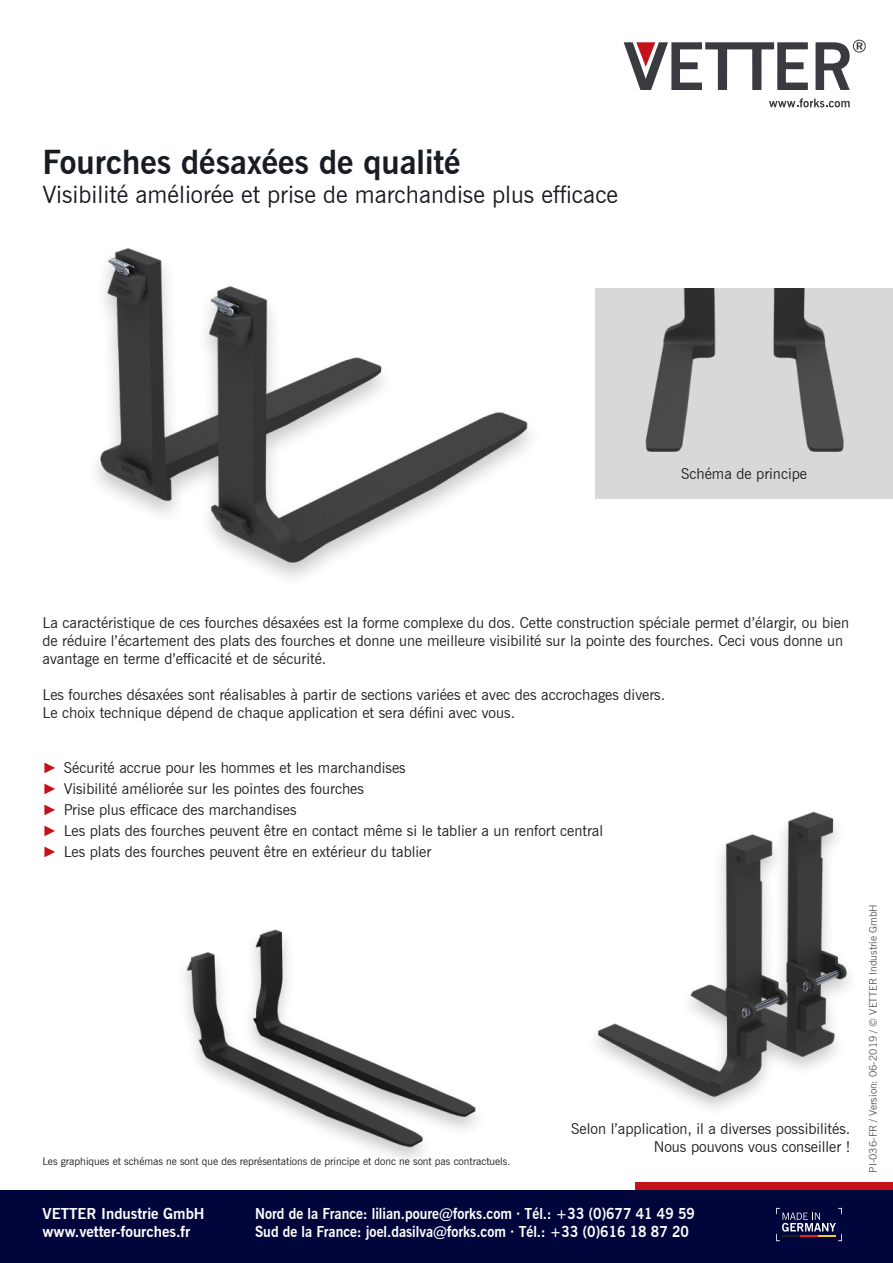
<style>
.page{position:relative;width:893px;height:1263px;background:#fff}
.page>*{position:absolute;margin:0;border:0;box-sizing:border-box;transform-origin:0 0}
.t1{font:700 33px "News Gothic BT";color:#181c23}
.t2{font:24px "News Gothic BT";color:#181c23}
.t3{font:15px/18px "News Gothic BT";color:#231f20}
.t4{font:700 15px/18px "News Gothic BT";color:#fff;scale:.93 1}
.t5{font:700 15px/18px "News Gothic BT";color:#fff}
.t6{font:10.5px "News Gothic BT";color:#231f20}
.t7{font:10.5px "News Gothic BT";color:#5c5c62}
.s1{font-family:"Arial";color:#c4121a}
</style>
<div class="page">
<svg style="left:769px;top:98px;width:81px;height:9px"></svg>
<svg style="left:815px;top:40px;width:51px;height:50px"></svg>
<svg style="left:624px;top:42px;width:184px;height:48px"></svg>
<div style="left:0;top:1191px;width:893px;height:72px;background:#00063b"></div>
<svg style="left:776px;top:1208px;width:66px;height:33px"></svg>
<img style="left:57px;top:929px;width:432px;height:262px">
<img style="left:96px;top:248px;width:502px;height:330px">
<img style="left:489px;top:811px;width:404px;height:380px">
<img style="left:548px;top:289px;width:345px;height:210px">
<p class="t1" style="left:43px;top:142px;width:419px">Fourches désaxées de qualité</p>
<p class="t2" style="left:43px;top:180px;width:577px">Visibilité améliorée et prise de marchandise plus efficace</p>
<p class="t3" style="left:681px;top:464px;width:128px">Schéma de principe</p>
<p class="t3" style="left:43px;top:614px;width:808px">La caractéristique de ces fourches désaxées est la forme complexe du dos. Cette construction spéciale permet d’élargir, ou bien de réduire l’écartement des plats des fourches et donne une meilleure visibilité sur la pointe des fourches. Ceci vous donne un avantage en terme d’efficacité et de sécurité.</p>
<p class="t3" style="left:43px;top:686px;width:624px">Les fourches désaxées sont réalisables à partir de sections variées et avec des accrochages divers.</p>
<p class="t3" style="left:43px;top:704px;width:474px">Le choix technique dépend de chaque application et sera défini avec vous.</p>
<p class="t3" style="left:43px;top:758px;width:365px"><span class="s1">►</span> Sécurité accrue pour les hommes et les marchandises</p>
<p class="t3" style="left:43px;top:779px;width:323px"><span class="s1">►</span> Visibilité améliorée sur les pointes des fourches</p>
<p class="t3" style="left:43px;top:800px;width:256px"><span class="s1">►</span> Prise plus efficace des marchandises</p>
<p class="t3" style="left:43px;top:821px;width:562px"><span class="s1">►</span> Les plats des fourches peuvent être en contact même si le tablier a un renfort central</p>
<p class="t3" style="left:43px;top:842px;width:390px"><span class="s1">►</span> Les plats des fourches peuvent être en extérieur du tablier</p>
<p class="t6" style="left:43px;top:1155px;width:470px">Les graphiques et schémas ne sont que des représentations de principe et donc ne sont pas contractuels.</p>
<p class="t3" style="left:571px;top:1119px;width:281px">Selon l’application, il a diverses possibilités.</p>
<p class="t3" style="left:654px;top:1137px;width:198px">Nous pouvons vous conseiller !</p>
<p class="t5" style="left:43px;top:1205px;width:164px">VETTER Industrie GmbH www.vetter-fourches.fr</p>
<p class="t4" style="left:255px;top:1205px;width:474px">Nord de la France: lilian.poure@forks.com · Tél.: +33 (0)677 41 49 59<br>Sud de la France: joel.dasilva@forks.com · Tél.: +33 (0)616 18 87 20</p>
<p class="t7" style="left:867px;top:1172px;width:270px;rotate:-90deg">PI-036-FR / Version: 06-2019 / © VETTER Industrie GmbH</p>
</div>
